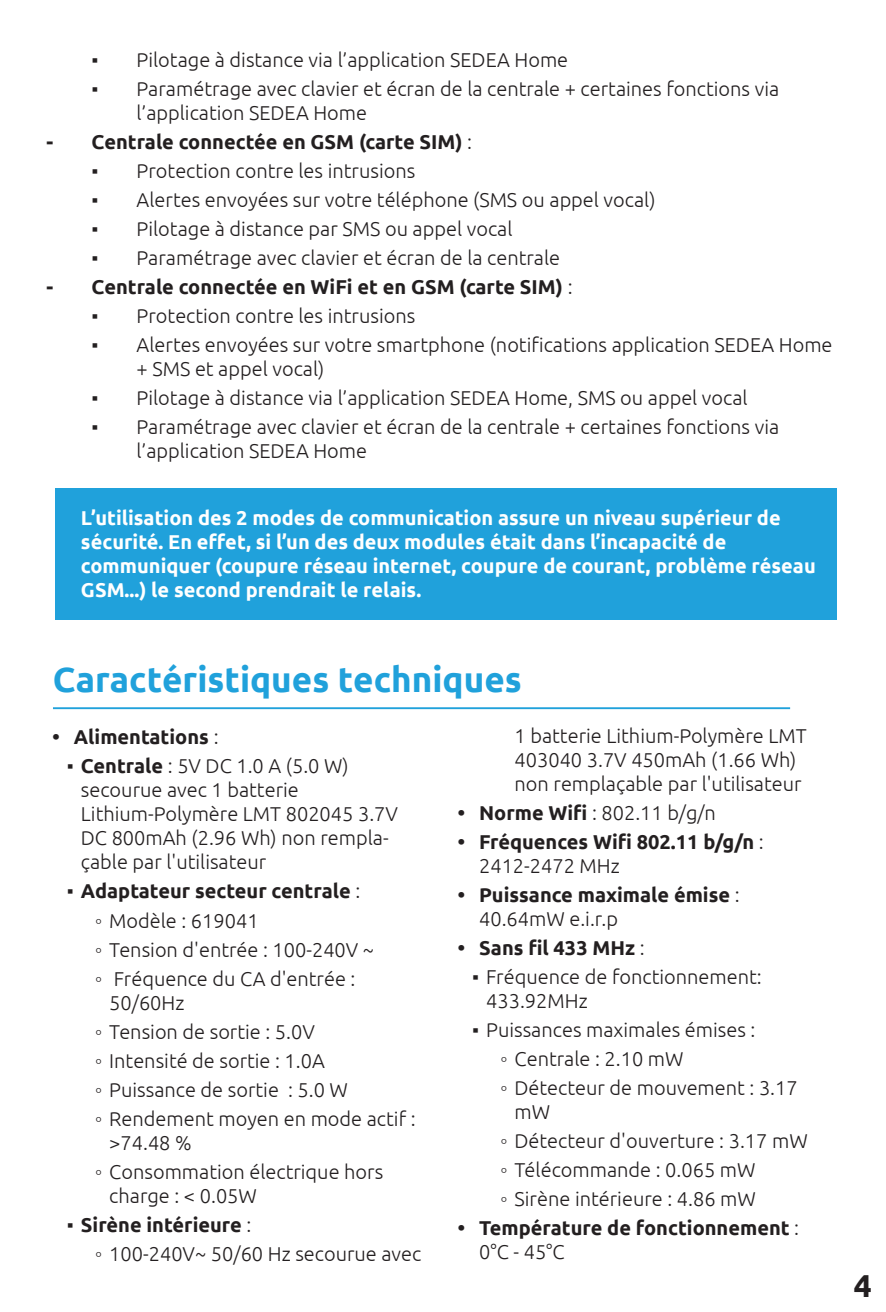
<style>
.page{position:relative;width:886px;height:1312px;background:#fff}
.page>*{position:absolute;margin:0;border:0;box-sizing:border-box;transform-origin:0 0}
.t1{font:700 35px "Ubuntu";color:#20a1db}
.t2{font:700 31.75px "Ubuntu";color:#231f20}
.t3{font:300 20px/29px "Ubuntu";color:#231f20}
.t4{font:700 20px/24px "Ubuntu";color:#231f20}
.t5{font:700 20px/24px "Ubuntu";color:#fff}
.s1{font-family:"Times New Roman";font-weight:400}
.s2{font-weight:300}
.s3{font-weight:700}
</style>
<div class="page">
<hr style="left:53px;top:707px;width:737px;height:2px;background:#20a1db">
<div style="left:55px;top:488px;width:782px;height:132px;background:#20a1db"></div>
<p class="t3" style="left:92px;top:45px;width:478px"><span class="s1">▪</span> Pilotage à distance via l’application SEDEA Home</p>
<p class="t3" style="left:137px;top:76px;width:644px;line-height:24px;text-indent:-45px"><span class="s1">▪</span> Paramétrage avec clavier et écran de la centrale + certaines fonctions via l’application SEDEA Home</p>
<p class="t4" style="left:47px;top:129px;width:427px">- Centrale connectée en GSM (carte SIM) <span class="s2">:</span></p>
<p class="t3" style="left:92px;top:156px;width:325px"><span class="s1">▪</span> Protection contre les intrusions</p>
<p class="t3" style="left:92px;top:185px;width:565px"><span class="s1">▪</span> Alertes envoyées sur votre téléphone (SMS ou appel vocal)</p>
<p class="t3" style="left:92px;top:214px;width:422px"><span class="s1">▪</span> Pilotage à distance par SMS ou appel vocal</p>
<p class="t3" style="left:92px;top:243px;width:470px"><span class="s1">▪</span> Paramétrage avec clavier et écran de la centrale</p>
<p class="t4" style="left:47px;top:274px;width:527px">- Centrale connectée en WiFi et en GSM (carte SIM) <span class="s2">:</span></p>
<p class="t3" style="left:92px;top:301px;width:325px"><span class="s1">▪</span> Protection contre les intrusions</p>
<p class="t3" style="left:137px;top:332px;width:697px;line-height:24px;text-indent:-45px"><span class="s1">▪</span> Alertes envoyées sur votre smartphone (notifications application SEDEA Home + SMS et appel vocal)</p>
<p class="t3" style="left:92px;top:383px;width:657px"><span class="s1">▪</span> Pilotage à distance via l’application SEDEA Home, SMS ou appel vocal</p>
<p class="t3" style="left:137px;top:414px;width:644px;line-height:24px;text-indent:-45px"><span class="s1">▪</span> Paramétrage avec clavier et écran de la centrale + certaines fonctions via l’application SEDEA Home</p>
<p class="t5" style="left:81px;top:505px;width:736px">L’utilisation des 2 modes de communication assure un niveau supérieur de sécurité. En effet, si l’un des deux modules était dans l’incapacité de communiquer (coupure réseau internet, coupure de courant, problème réseau GSM...) le second prendrait le relais.</p>
<h1 class="t1" style="left:53px;top:657px;width:470px">Caractéristiques techniques</h1>
<p class="t4" style="left:53px;top:724px;width:168px">• Alimentations <span class="s2">:</span></p>
<p class="t3" style="left:81px;top:753px;width:319px;line-height:24px;text-indent:-14px"><span class="s1">▪</span> <span class="s3">Centrale</span> : 5V DC 1.0 A (5.0 W) secourue avec 1 batterie<br>Lithium-Polymère LMT 802045 3.7V<br>DC 800mAh (2.96 Wh) non rempla&shy;çable par l'utilisateur</p>
<p class="t3" style="left:95px;top:876px;width:281px;text-indent:-28px"><span class="s1">▪</span> <span class="s3">Adaptateur secteur centrale</span> :<br><span class="s1">◦</span> Modèle : 619041<br><span class="s1">◦</span> Tension d'entrée : 100-240V ~ <span class="s1">◦</span> Fréquence du CA d'entrée :</p>
<p class="t3" style="left:95px;top:987px;width:322px;text-indent:14px">50/60Hz<br><span class="s1">◦</span> Tension de sortie : 5.0V<br><span class="s1">◦</span> Intensité de sortie : 1.0A<br><span class="s1">◦</span> Puissance de sortie : 5.0 W<br><span class="s1">◦</span> Rendement moyen en mode actif :</p>
<p class="t3" style="left:95px;top:1127px;width:290px;text-indent:14px">&gt;74.48 %<br><span class="s1">◦</span> Consommation électrique hors</p>
<p class="t3" style="left:109px;top:1180px;width:149px">charge : &lt; 0.05W</p>
<p class="t3" style="left:95px;top:1209px;width:328px;text-indent:-28px"><span class="s1">▪</span> <span class="s3">Sirène intérieure</span> :<br><span class="s1">◦</span> 100-240V~ 50/60 Hz secourue avec</p>
<p class="t3" style="left:514px;top:723px;width:294px;line-height:24px">1 batterie Lithium-Polymère LMT<br>403040 3.7V 450mAh (1.66 Wh) non remplaçable par l'utilisateur</p>
<p class="t3" style="left:458px;top:797px;width:260px"><span class="s3">• Norme Wifi</span> : 802.11 b/g/n</p>
<p class="t4" style="left:479px;top:829px;width:286px;text-indent:-21px">• Fréquences Wifi 802.11 b/g/n <span class="s2">:<br>2412-2472 MHz</span></p>
<p class="t4" style="left:479px;top:882px;width:262px;text-indent:-21px">• Puissance maximale émise <span class="s2">:<br>40.64mW e.i.r.p</span></p>
<p class="t4" style="left:458px;top:935px;width:188px">• Sans fil 433 MHz <span class="s2">:</span></p>
<p class="t3" style="left:486px;top:964px;width:277px;line-height:24px;text-indent:-14px"><span class="s1">▪</span> Fréquence de fonctionnement:<br>433.92MHz</p>
<p class="t3" style="left:500px;top:1014px;width:299px;text-indent:-28px"><span class="s1">▪</span> Puissances maximales émises :<br><span class="s1">◦</span> Centrale : 2.10 mW<br><span class="s1">◦</span> Détecteur de mouvement : 3.17</p>
<p class="t3" style="left:500px;top:1096px;width:309px;text-indent:14px">mW<br><span class="s1">◦</span> Détecteur d'ouverture : 3.17 mW <span class="s1">◦</span> Télécommande : 0.065 mW<br><span class="s1">◦</span> Sirène intérieure : 4.86 mW</p>
<p class="t4" style="left:479px;top:1215px;width:321px;text-indent:-21px">• Température de fonctionnement <span class="s2">:<br>0°C - 45°C</span></p>
<h2 class="t2" style="left:854px;top:1266px;width:20px">4</h2>
</div>
